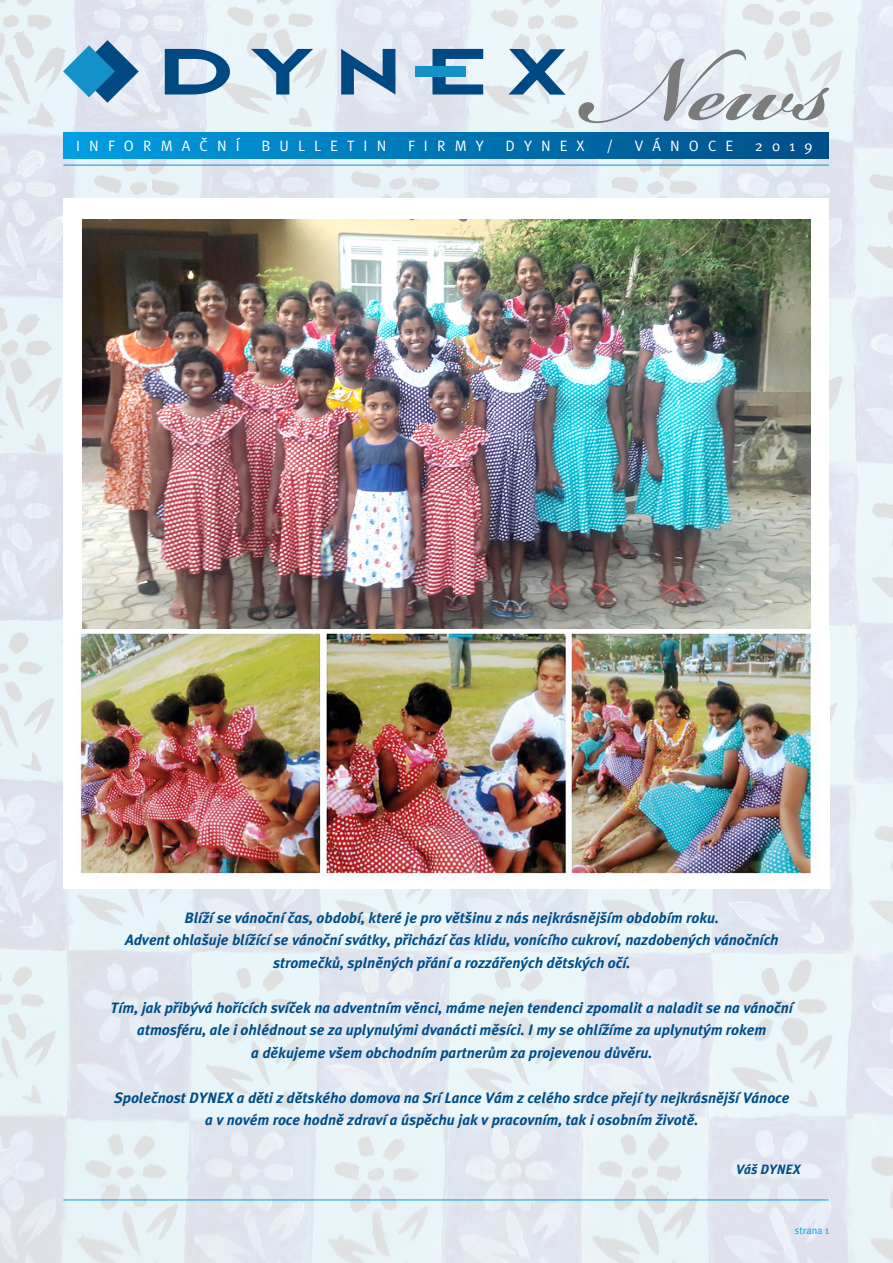
<style>
.page{position:relative;width:893px;height:1263px;background:#fff}
.page>*{position:absolute;margin:0;border:0;box-sizing:border-box;transform-origin:0 0}
.t1{font:italic 700 15px/22.5px "Meta Plus";color:#004d87;text-align:center}
.t2{font:15px "Meta Plus Normal Roman";letter-spacing:.61em;color:#fff}
.t3{font:italic 700 13.5px "Meta Plus";color:#004d87}
.t4{font:10.5px "Meta Plus Normal Roman";color:#009fe3}
</style>
<div class="page">
<img style="left:0;top:0;width:893px;height:1263px">
<div style="left:63px;top:133px;width:766px;height:25px;background:linear-gradient(to right,#009fe3,#004d87)"></div>
<svg style="left:63px;top:40px;width:76px;height:63px;background:#70a9ca"></svg>
<svg style="left:508px;top:49px;width:58px;height:46px;background:#7ca3c0"></svg>
<svg style="left:432px;top:49px;width:51px;height:46px;background:#5989ae"></svg>
<svg style="left:341px;top:49px;width:54px;height:46px;background:#6791b4"></svg>
<svg style="left:251px;top:49px;width:62px;height:46px;background:#99b8cd"></svg>
<svg style="left:165px;top:49px;width:65px;height:46px;background:#618eb2"></svg>
<div style="left:415px;top:66px;width:51px;height:11px;background:#1591c9"></div>
<hr style="left:63px;top:1199px;width:766px;height:1px;background:#009fe3">
<hr style="left:63px;top:165px;width:766px;height:1px;background:#1591c9">
<svg style="left:578px;top:49px;width:252px;height:74px;background:#d5dbe1"></svg>
<img style="left:64px;top:631px;width:765px;height:258px">
<div style="left:64px;top:198px;width:765px;height:433px;background:#fff"></div>
<img style="left:83px;top:219px;width:727px;height:409px">
<p class="t2" style="left:76px;top:137px;width:165px">INFORMAČNÍ</p>
<p class="t2" style="left:261px;top:137px;width:126px">BULLETIN</p>
<p class="t2" style="left:408px;top:137px;width:77px">FIRMY</p>
<p class="t2" style="left:505px;top:137px;width:81px">DYNEX</p>
<p class="t2" style="left:606px;top:137px;width:8px">/</p>
<p class="t2" style="left:635px;top:137px;width:100px">VÁNOCE</p>
<p class="t2" style="left:755px;top:137px;width:59px">2019</p>
<p class="t1" style="left:125px;top:906px;width:655px">Blíží se vánoční čas, období, které je pro většinu z nás nejkrásnějším obdobím roku.<br>Advent ohlašuje blížící se vánoční svátky, přichází čas klidu, vonícího cukroví, nazdobených vánočních stromečků, splněných přání a rozzářených dětských očí.</p>
<p class="t1" style="left:111px;top:996px;width:684px">Tím, jak přibývá hořících svíček na adventním věnci, máme nejen tendenci zpomalit a naladit se na vánoční atmosféru, ale i ohlédnout se za uplynulými dvanácti měsíci. I my se ohlížíme za uplynutým rokem<br>a děkujeme všem obchodním partnerům za projevenou důvěru.</p>
<p class="t1" style="left:114px;top:1086px;width:677px">Společnost DYNEX a děti z dětského domova na Srí Lance Vám z celého srdce přejí ty nejkrásnější Vánoce a v novém roce hodně zdraví a úspěchu jak v pracovním, tak i osobním životě.</p>
<p class="t3" style="left:736px;top:1161px;width:66px">Váš DYNEX</p>
<p class="t4" style="left:795px;top:1224px;width:36px">strana 1</p>
</div>
